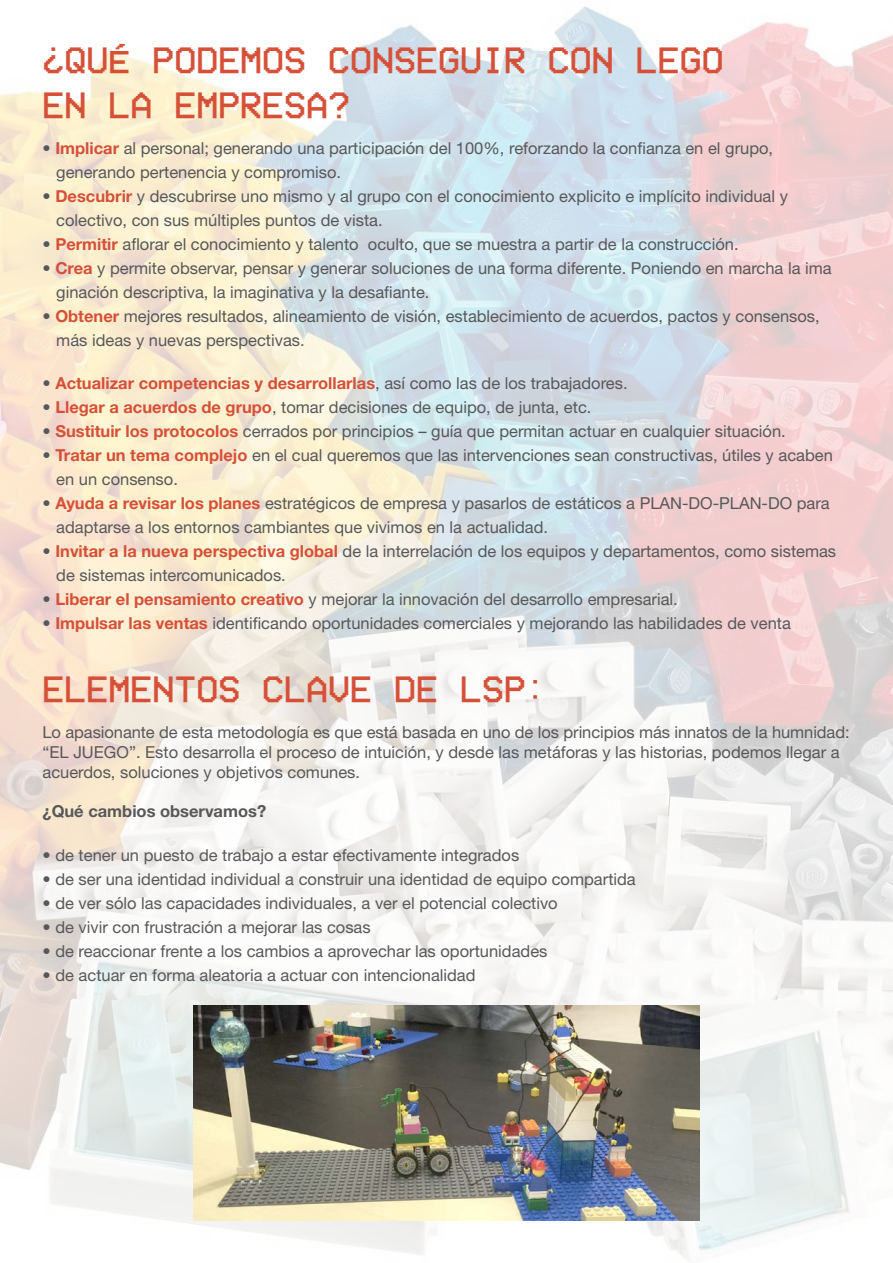
<style>
.page{position:relative;width:893px;height:1263px;background:#fff}
.page>*{position:absolute;margin:0;border:0;box-sizing:border-box;transform-origin:0 0}
.t1{font:37.5px/45px "VCROSD Mono";color:#d65038}
.t2{font:16.5px/24px "Helvetica Neue LT Std";color:#58585a}
.t3{font:700 16.5px "Helvetica Neue LT Std";color:#d65038}
.t4{font:700 16.5px "Helvetica Neue LT Std";color:#58585a}
.s1{font-weight:700}
.s2{font-weight:700;color:#d65038}
.s3{color:#58585a}
.s4{font-weight:400;color:#58585a}
</style>
<div class="page">
<img style="left:0;top:7px;width:893px;height:1250px">
<img style="left:193px;top:1006px;width:507px;height:214px">
<h1 class="t1" style="left:43px;top:38px;width:683px">¿QUÉ PODEMOS CONSEGUIR CON LEGO<br>EN LA EMPRESA?</h1>
<p class="t2" style="left:56px;top:136px;width:718px;text-indent:-14px"><span class="s1">•</span> <span class="s2">Implicar</span> al personal; generando una participación del 100%, reforzando la confianza en el grupo, generando pertenencia y compromiso.</p>
<p class="t2" style="left:56px;top:184px;width:733px;text-indent:-14px"><span class="s1">•</span> <span class="s2">Descubrir</span> y descubrirse uno mismo y al grupo con el conocimiento explicito e implícito individual y colectivo, con sus múltiples puntos de vista.</p>
<p class="t2" style="left:43px;top:232px;width:698px"><span class="s1">•</span> <span class="s2">Permitir</span> aflorar el conocimiento y talento oculto, que se muestra a partir de la construcción.</p>
<p class="t2" style="left:56px;top:256px;width:777px;text-indent:-14px"><span class="s1">•</span> <span class="s2">Crea</span> y permite observar, pensar y generar soluciones de una forma diferente. Poniendo en marcha la ima ginación descriptiva, la imaginativa y la desafiante.</p>
<p class="t2" style="left:56px;top:304px;width:765px;text-indent:-14px"><span class="s1">•</span> <span class="s2">Obtener</span> mejores resultados, alineamiento de visión, establecimiento de acuerdos, pactos y consensos, más ideas y nuevas perspectivas.</p>
<p class="t3" style="left:43px;top:372px;width:587px"><span class="s3">•</span> Actualizar competencias y desarrollarlas<span class="s4">, así como las de los trabajadores.</span></p>
<p class="t2" style="left:43px;top:394px;width:550px"><span class="s1">•</span> <span class="s2">Llegar a acuerdos de grupo</span>, tomar decisiones de equipo, de junta, etc.</p>
<p class="t2" style="left:43px;top:418px;width:745px"><span class="s1">•</span> <span class="s2">Sustituir los protocolos</span> cerrados por principios – guía que permitan actuar en cualquier situación.</p>
<p class="t2" style="left:56px;top:442px;width:778px;text-indent:-14px"><span class="s1">•</span> <span class="s2">Tratar un tema complejo</span> en el cual queremos que las intervenciones sean constructivas, útiles y acaben en un consenso.</p>
<p class="t2" style="left:56px;top:491px;width:775px;text-indent:-14px"><span class="s1">•</span> <span class="s2">Ayuda a revisar los planes</span> estratégicos de empresa y pasarlos de estáticos a PLAN-DO-PLAN-DO para adaptarse a los entornos cambiantes que vivimos en la actualidad.</p>
<p class="t2" style="left:56px;top:539px;width:781px;text-indent:-14px"><span class="s1">•</span> <span class="s2">Invitar a la nueva perspectiva global</span> de la interrelación de los equipos y departamentos, como sistemas de sistemas intercomunicados.</p>
<p class="t2" style="left:43px;top:587px;width:637px"><span class="s1">•</span> <span class="s2">Liberar el pensamiento creativo</span> y mejorar la innovación del desarrollo empresarial.</p>
<p class="t2" style="left:43px;top:611px;width:750px"><span class="s1">•</span> <span class="s2">Impulsar las ventas</span> identificando oportunidades comerciales y mejorando las habilidades de venta</p>
<h1 class="t1" style="left:43px;top:667px;width:507px">ELEMENTOS CLAVE DE LSP:</h1>
<p class="t2" style="left:43px;top:722px;width:809px;line-height:19.8px">Lo apasionante de esta metodología es que está basada en uno de los principios más innatos de la humnidad: “EL JUEGO”. Esto desarrolla el proceso de intuición, y desde las metáforas y las historias, podemos llegar a acuerdos, soluciones y objetivos comunes.</p>
<p class="t4" style="left:43px;top:801px;width:225px">¿Qué cambios observamos?</p>
<p class="t2" style="left:43px;top:843px;width:478px"><span class="s1">•</span> de tener un puesto de trabajo a estar efectivamente integrados</p>
<p class="t2" style="left:43px;top:867px;width:595px"><span class="s1">•</span> de ser una identidad individual a construir una identidad de equipo compartida</p>
<p class="t2" style="left:43px;top:891px;width:517px"><span class="s1">•</span> de ver sólo las capacidades individuales, a ver el potencial colectivo</p>
<p class="t2" style="left:43px;top:915px;width:330px"><span class="s1">•</span> de vivir con frustración a mejorar las cosas</p>
<p class="t2" style="left:43px;top:939px;width:506px"><span class="s1">•</span> de reaccionar frente a los cambios a aprovechar las oportunidades</p>
<p class="t2" style="left:43px;top:963px;width:435px"><span class="s1">•</span> de actuar en forma aleatoria a actuar con intencionalidad</p>
</div>
